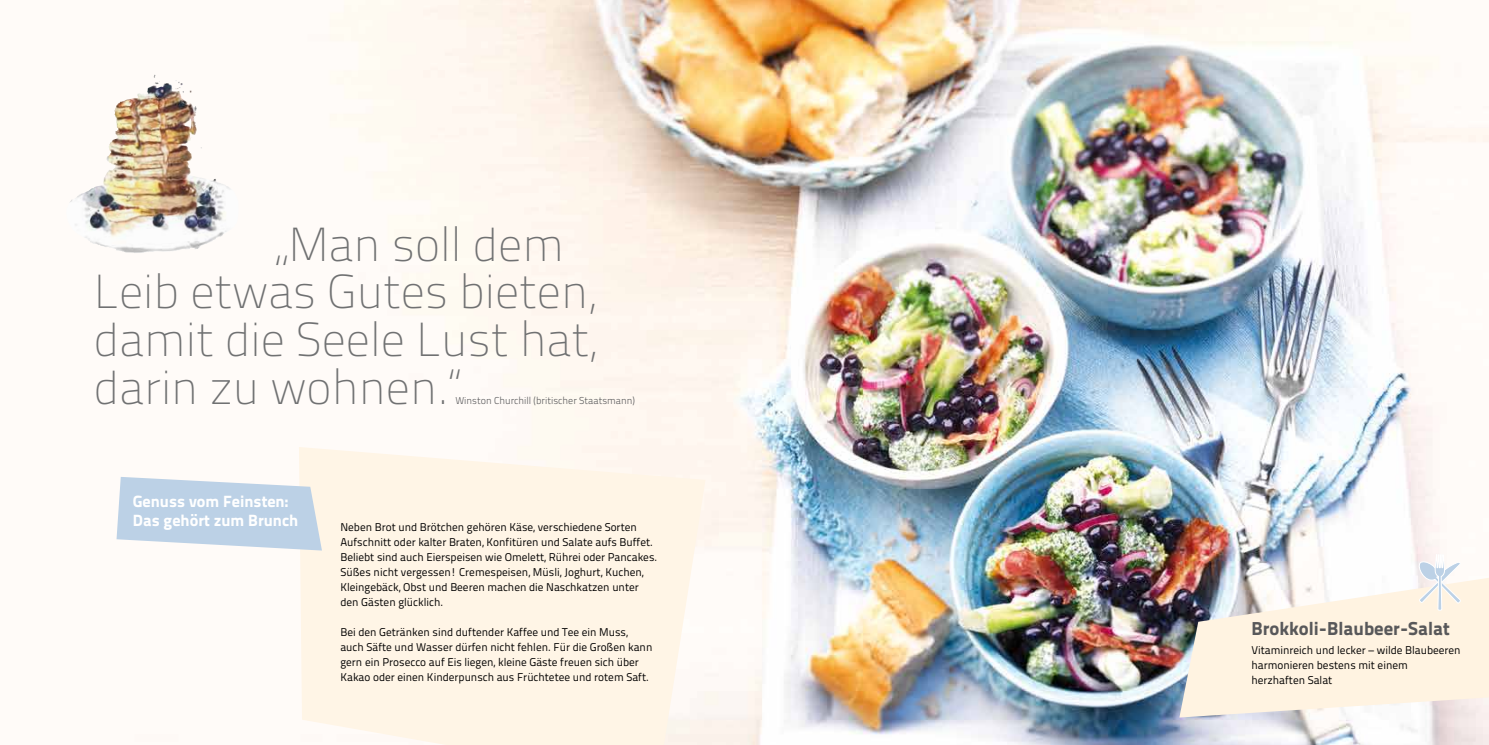
<style>
.page{position:relative;width:1489px;height:745px;background:#fff}
.page>*{position:absolute;margin:0;border:0;box-sizing:border-box;transform-origin:0 0}
.t1{font:47.62px/47.6px "Titillium Text 22 L 1 wt";color:#707172}
.t2{font:18.75px "Titillium Text 22 L 999 wt";color:#58585a}
.t3{font:16.25px/18.8px "Titillium Text 22 L 999 wt";color:#fff}
.t4{font:11.25px/15px "Titillium Text 22 L 400 wt";color:#000}
.t5{font:10px "Titillium Text 22 L 250 wt";color:#58585a}
</style>
<div class="page">
<img style="left:69px;top:0;width:1419px;height:744px">
<img style="left:79px;top:74px;width:104px;height:120px">
<svg style="left:299px;top:446px;width:406px;height:298px;background:#fef5e7"></svg>
<svg style="left:116px;top:476px;width:206px;height:74px;background:#c8d8e8"></svg>
<svg style="left:1179px;top:554px;width:309px;height:163px"></svg>
<h1 class="t1" style="left:94px;top:218px;width:504px;text-indent:180px">„Man soll dem<br>Leib etwas Gutes bieten, damit die Seele Lust hat, darin zu wohnen.“</h1>
<p class="t5" style="left:455px;top:392px;width:181px">Winston Churchill (britischer Staatsmann)</p>
<h3 class="t3" style="left:133px;top:490px;width:167px">Genuss vom Feinsten:<br>Das gehört zum Brunch</h3>
<p class="t4" style="left:340px;top:518px;width:318px">Neben Brot und Brötchen gehören Käse, verschiedene Sorten Aufschnitt oder kalter Braten, Konfitüren und Salate aufs Buffet.<br>Beliebt sind auch Eierspeisen wie Omelett, Rührei oder Pancakes.<br>Süßes nicht vergessen! Cremespeisen, Müsli, Joghurt, Kuchen, Kleingebäck, Obst und Beeren machen die Naschkatzen unter den Gästen glücklich.</p>
<p class="t4" style="left:340px;top:623px;width:313px">Bei den Getränken sind duftender Kaffee und Tee ein Muss, auch Säfte und Wasser dürfen nicht fehlen. Für die Großen kann gern ein Prosecco auf Eis liegen, kleine Gäste freuen sich über Kakao oder einen Kinderpunsch aus Früchtetee und rotem Saft.</p>
<h2 class="t2" style="left:1251px;top:613px;width:200px">Brokkoli-Blaubeer-Salat</h2>
<p class="t4" style="left:1251px;top:641px;width:211px">Vitaminreich und lecker – wilde Blaubeeren harmonieren bestens mit einem herzhaften Salat</p>
</div>
